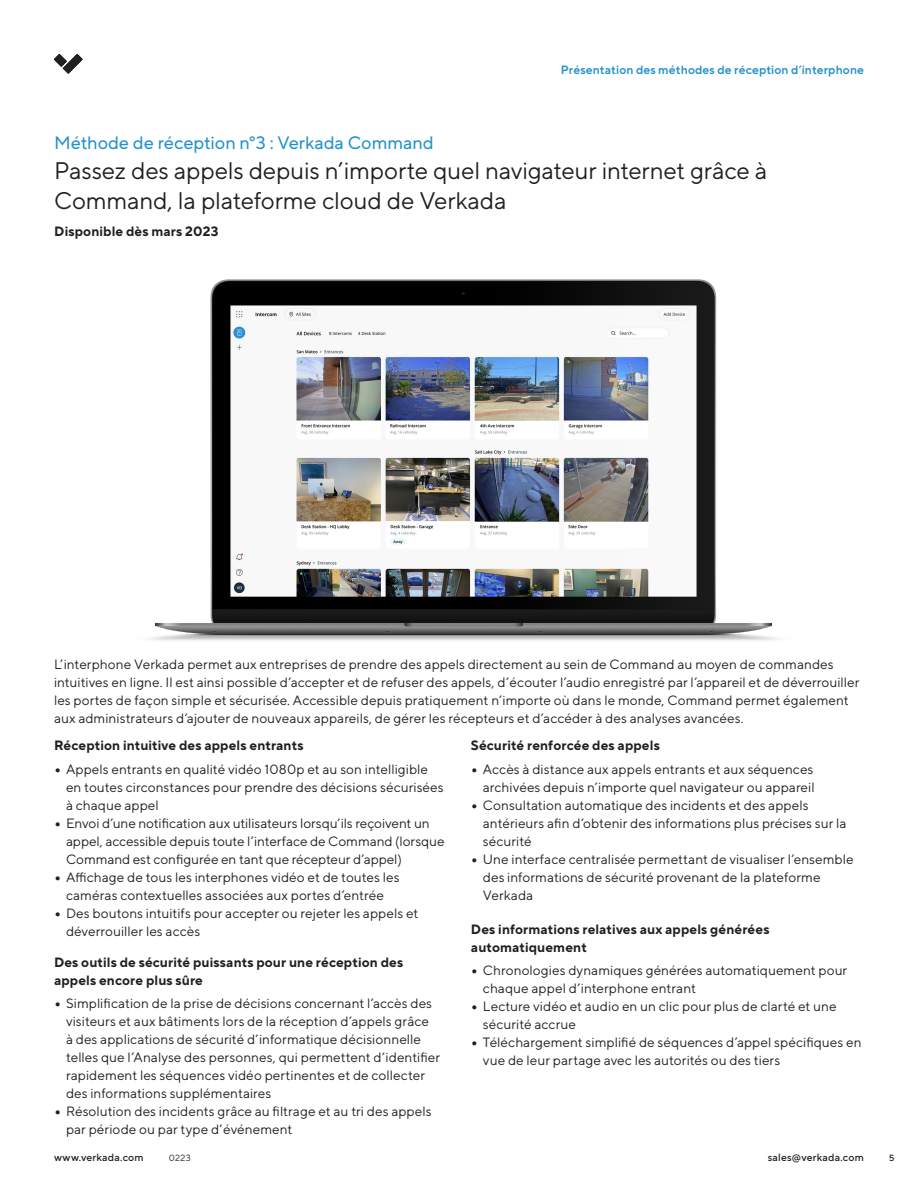
<style>
.page{position:relative;width:918px;height:1188px;background:#fff}
.page>*{position:absolute;margin:0;border:0;box-sizing:border-box;transform-origin:0 0}
.t1{font:24px/30px "TT Norms Pro";letter-spacing:-.005em;color:#231f20}
.t2{font:18px "TT Norms Pro";color:#2292cc}
.Level_4-_Body_Paragr{font:13.5px/18px "TT Norms Pro";letter-spacing:.005em;color:#231f20}
.Level_3-Body_Title-S{font:700 13.5px/18px "TT Norms Pro";letter-spacing:.01em;color:#231f20}
.Bullet_Title_Bold{font:700 13.5px "TT Norms Pro";letter-spacing:.01em;color:#231f20}
.t3{font:600 12px "TT Norms Pro";letter-spacing:.01em;color:#2292cc}
.t4{font:500 10.5px "TT Norms Pro";letter-spacing:.02em;color:#231f20}
.t5{font:9px "TT Norms Pro";color:#231f20}
.t6{font:500 9px "TT Norms Pro";color:#231f20}
.s1{font-weight:900}
</style>
<div class="page">
<svg style="left:54px;top:54px;width:29px;height:20px"></svg>
<img style="left:150px;top:279px;width:627px;height:362px">
<p class="t3" style="left:561px;top:61px;width:305px">Présentation des méthodes de réception d’interphone</p>
<p class="t2" style="left:54px;top:129px;width:381px">Méthode de réception n°3 : Verkada Command</p>
<p class="t1" style="left:54px;top:154px;width:715px">Passez des appels depuis n’importe quel navigateur internet grâce à<br>Command, la plateforme cloud de Verkada</p>
<p class="Bullet_Title_Bold" style="left:54px;top:221px;width:166px">Disponible dès mars 2023</p>
<p class="Level_4-_Body_Paragr" style="left:54px;top:655px;width:807px">L’interphone Verkada permet aux entreprises de prendre des appels directement au sein de Command au moyen de commandes intuitives en ligne. Il est ainsi possible d’accepter et de refuser des appels, d’écouter l’audio enregistré par l’appareil et de déverrouiller les portes de façon simple et sécurisée. Accessible depuis pratiquement n’importe où dans le monde, Command permet également aux administrateurs d’ajouter de nouveaux appareils, de gérer les récepteurs et d’accéder à des analyses avancées.</p>
<p class="Level_3-Body_Title-S" style="left:54px;top:736px;width:251px">Réception intuitive des appels entrants</p>
<p class="Level_4-_Body_Paragr" style="left:66px;top:759px;width:379px;text-indent:-12px"><span class="s1">•</span> Appels entrants en qualité vidéo 1080p et au son intelligible en toutes circonstances pour prendre des décisions sécurisées à chaque appel</p>
<p class="Level_4-_Body_Paragr" style="left:66px;top:813px;width:380px;text-indent:-12px"><span class="s1">•</span> Envoi d’une notification aux utilisateurs lorsqu’ils reçoivent un appel, accessible depuis toute l’interface de Command (lorsque<br>Command est configurée en tant que récepteur d’appel)</p>
<p class="Level_4-_Body_Paragr" style="left:54px;top:867px;width:347px;text-align:center"><span class="s1">•</span> Affichage de tous les interphones vidéo et de toutes les caméras contextuelles associées aux portes d’entrée</p>
<p class="Level_4-_Body_Paragr" style="left:66px;top:903px;width:354px;text-indent:-12px"><span class="s1">•</span> Des boutons intuitifs pour accepter ou rejeter les appels et déverrouiller les accès</p>
<p class="Level_3-Body_Title-S" style="left:54px;top:952px;width:351px">Des outils de sécurité puissants pour une réception des appels encore plus sûre</p>
<p class="Level_4-_Body_Paragr" style="left:66px;top:994px;width:376px;text-indent:-12px"><span class="s1">•</span> Simplification de la prise de décisions concernant l’accès des visiteurs et aux bâtiments lors de la réception d’appels grâce<br>à des applications de sécurité d’informatique décisionnelle telles que l’Analyse des personnes, qui permettent d’identifier rapidement les séquences vidéo pertinentes et de collecter des informations supplémentaires</p>
<p class="Level_4-_Body_Paragr" style="left:66px;top:1102px;width:367px;text-indent:-12px"><span class="s1">•</span> Résolution des incidents grâce au filtrage et au tri des appels par période ou par type d’événement</p>
<p class="Level_3-Body_Title-S" style="left:471px;top:736px;width:190px">Sécurité renforcée des appels</p>
<p class="Level_4-_Body_Paragr" style="left:471px;top:759px;width:345px;text-align:right"><span class="s1">•</span> Accès à distance aux appels entrants et aux séquences archivées depuis n’importe quel navigateur ou appareil</p>
<p class="Level_4-_Body_Paragr" style="left:483px;top:795px;width:365px;text-indent:-12px"><span class="s1">•</span> Consultation automatique des incidents et des appels antérieurs afin d’obtenir des informations plus précises sur la sécurité</p>
<p class="Level_4-_Body_Paragr" style="left:483px;top:849px;width:372px;text-indent:-12px"><span class="s1">•</span> Une interface centralisée permettant de visualiser l’ensemble des informations de sécurité provenant de la plateforme<br>Verkada</p>
<p class="Level_3-Body_Title-S" style="left:471px;top:919px;width:300px">Des informations relatives aux appels générées automatiquement</p>
<p class="Level_4-_Body_Paragr" style="left:483px;top:960px;width:366px;text-indent:-12px"><span class="s1">•</span> Chronologies dynamiques générées automatiquement pour chaque appel d’interphone entrant</p>
<p class="Level_4-_Body_Paragr" style="left:483px;top:996px;width:355px;text-indent:-12px"><span class="s1">•</span> Lecture vidéo et audio en un clic pour plus de clarté et une sécurité accrue</p>
<p class="Level_4-_Body_Paragr" style="left:483px;top:1032px;width:380px;text-indent:-12px"><span class="s1">•</span> Téléchargement simplifié de séquences d’appel spécifiques en vue de leur partage avec les autorités ou des tiers</p>
<p class="t4" style="left:54px;top:1150px;width:91px">www.verkada.com</p>
<p class="t5" style="left:169px;top:1151px;width:23px">0223</p>
<p class="t4" style="left:768px;top:1150px;width:98px">sales@verkada.com</p>
<p class="t6" style="left:889px;top:1151px;width:7px">5</p>
</div>
